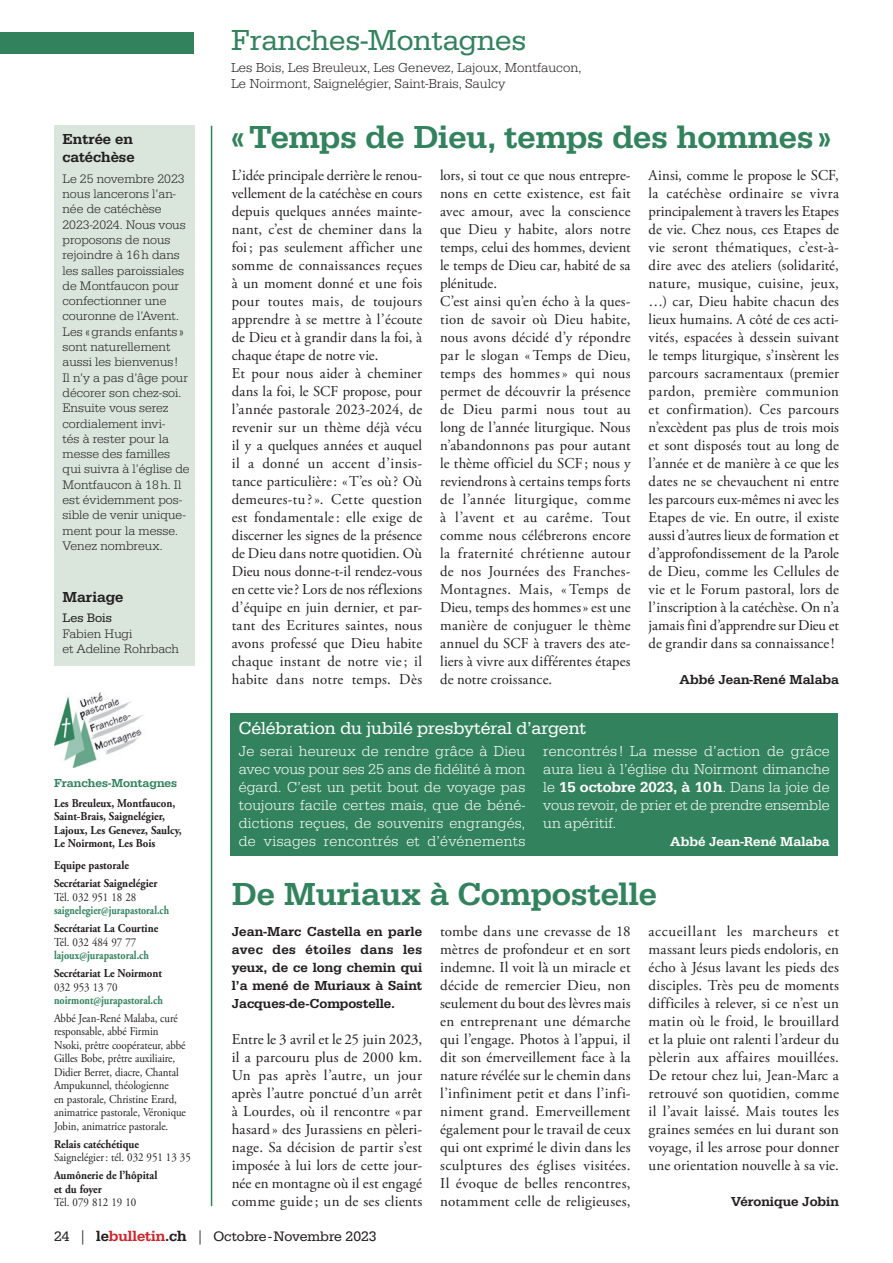
<style>
.page{position:relative;width:893px;height:1263px;background:#fff}
.page>*{position:absolute;margin:0;border:0;box-sizing:border-box;transform-origin:0 0}
.Titre{font:500 33px "Serifa";color:#32835d}
.t1{font:30px "Serifa";color:#32835d}
.Titre_encadré_aplat{font:18px "Serifa";color:#fff}
.Texte_base{font:15px/18px "Adobe Garamond Pro";letter-spacing:.005em;color:#231f20;text-align:justify}
.Texte_encadré_justifié{font:300 15px/18px "Serifa";color:#fff;text-align:justify}
.Titre_colonne{font:500 15px "Serifa";color:#231f20}
.t2{font:14.25px "Serifa";color:#231f20}
.Chapô{font:500 13.5px/18px "Serifa";color:#231f20;text-align:justify}
.t3{font:300 13.5px/16.2px "Serifa";color:#231f20}
.Signature{font:500 13.5px "Serifa";color:#231f20}
.Signature_encadré_aplat{font:500 13.5px "Serifa";color:#fff}
.Texte_colonne{font:300 12.75px/15.3px "Serifa";color:#231f20}
.Texte_colonne-2{font:12.75px "Serifa";color:#231f20}
.t4{font:12px/13.5px "Adobe Garamond Pro";letter-spacing:-.005em;color:#231f20;scale:.91 1}
.t5{font:700 12px/13.5px "Adobe Garamond Pro";color:#231f20;scale:.91 1}
.t6{font:700 12px "Adobe Garamond Pro";color:#32835d;scale:.84 1}
.t7{font:700 12px "Adobe Garamond Pro";color:#32835d;scale:.82 1}
.t8{font:500 12px "Serifa";color:#32835d}
.s1{font-weight:500}
.s2{font-family:"Adobe Garamond Pro"}
.s3{font-weight:500;font-size:15px}
.s4{font-weight:500;font-size:15px;color:#d1232a}
</style>
<div class="page">
<div style="left:0;top:33px;width:193px;height:21px;background:#32835d"></div>
<hr style="left:211px;top:126px;width:1px;height:1080px;background:#32835d">
<div style="left:54px;top:126px;width:140px;height:540px;background:#dae5dc"></div>
<img style="left:54px;top:692px;width:90px;height:75px">
<div style="left:230px;top:714px;width:608px;height:142px;background:#32835d"></div>
<h2 class="t1" style="left:231px;top:23px;width:296px">Franches-Montagnes</h2>
<p class="t3" style="left:231px;top:59px;width:352px">Les Bois, Les Breuleux, Les Genevez, Lajoux, Montfaucon,<br>Le Noirmont, Saignelégier, Saint-Brais, Saulcy</p>
<p class="Titre_colonne" style="left:63px;top:131px;width:72px">Entrée en</p>
<p class="Titre" style="left:231px;top:118px;width:602px">« Temps de Dieu, temps des hommes »</p>
<p class="Titre_colonne" style="left:63px;top:149px;width:74px">catéchèse</p>
<p class="Texte_colonne" style="left:63px;top:171px;width:129px">Le 25 novembre 2023 nous lancerons l’an&shy;née de catéchèse<br>2023-2024. Nous vous proposons de nous rejoindre à 16 h dans les salles paroissiales de Montfaucon pour confectionner une couronne de l’Avent.<br>Les « grands enfants » sont naturellement aussi les bienvenus !<br>Il n’y a pas d’âge pour décorer son chez-soi.<br>Ensuite vous serez cordialement invi-<br>tés à rester pour la messe des familles qui suivra à l’église de<br>Montfaucon à 18 h. Il est évidemment pos&shy;sible de venir unique&shy;ment pour la messe.<br>Venez nombreux.</p>
<p class="Texte_base" style="left:232px;top:167px;width:192px">L’idée principale derrière le renou&shy;vellement de la catéchèse en cours depuis quelques années mainte&shy;nant, c’est de cheminer dans la foi ; pas seulement afficher une somme de connaissances reçues à un moment donné et une fois pour toutes mais, de toujours apprendre à se mettre à l’écoute de Dieu et à grandir dans la foi, à chaque étape de notre vie.</p>
<p class="Texte_base" style="left:232px;top:365px;width:192px">Et pour nous aider à cheminer dans la foi, le SCF propose, pour l’année pastorale 2023-2024, de revenir sur un thème déjà vécu il y a quelques années et auquel il a donné un accent d’insis&shy;tance particulière: «T’es où? Où demeures-tu ?». Cette question est fondamentale: elle exige de discerner les signes de la présence de Dieu dans notre quotidien. Où Dieu nous donne-t-il rendez-vous en cette vie? Lors de nos réflexions d’équipe en juin dernier, et par&shy;tant des Ecritures saintes, nous avons professé que Dieu habite chaque instant de notre vie; il habite dans notre temps. Dès</p>
<p class="Texte_base" style="left:440px;top:167px;width:192px">lors, si tout ce que nous entrepre&shy;nons en cette existence, est fait avec amour, avec la conscience que Dieu y habite, alors notre temps, celui des hommes, devient le temps de Dieu car, habité de sa plénitude.</p>
<p class="Texte_base" style="left:440px;top:293px;width:192px">C’est ainsi qu’en écho à la ques&shy;tion de savoir où Dieu habite, nous avons décidé d’y répondre par le slogan «Temps de Dieu, temps des hommes» qui nous permet de découvrir la présence de Dieu parmi nous tout au long de l’année liturgique. Nous n’abandonnons pas pour autant le thème officiel du SCF; nous y reviendrons à certains temps forts de l’année liturgique, comme à l’avent et au carême. Tout comme nous célébrerons encore la fraternité chrétienne autour de nos Journées des Franches-Montagnes. Mais, « Temps de Dieu, temps des hommes» est une manière de conjuguer le thème annuel du SCF à travers des ate&shy;liers à vivre aux différentes étapes de notre croissance.</p>
<p class="Texte_base" style="left:649px;top:167px;width:192px">Ainsi, comme le propose le SCF, la catéchèse ordinaire se vivra principalement à travers les Etapes de vie. Chez nous, ces Etapes de vie seront thématiques, c’est-à&shy;dire avec des ateliers (solidarité, nature, musique, cuisine, jeux, …) car, Dieu habite chacun des lieux humains. A côté de ces acti&shy;vités, espacées à dessein suivant le temps liturgique, s’insèrent les parcours sacramentaux (premier pardon, première communion et confirmation). Ces parcours n’excèdent pas plus de trois mois et sont disposés tout au long de l’année et de manière à ce que les dates ne se chevauchent ni entre les parcours eux-mêmes ni avec les Etapes de vie. En outre, il existe aussi d’autres lieux de formation et d’approfondissement de la Parole de Dieu, comme les Cellules de vie et le Forum pastoral, lors de l’inscription à la catéchèse. On n’a jamais fini d’apprendre sur Dieu et de grandir dans sa connaissance!</p>
<p class="Signature" style="left:679px;top:672px;width:161px">Abbé Jean-René Malaba</p>
<p class="Titre_colonne" style="left:63px;top:588px;width:62px">Mariage</p>
<p class="Texte_colonne-2" style="left:63px;top:611px;width:51px">Les Bois</p>
<p class="Texte_colonne" style="left:63px;top:626px;width:118px">Fabien Hugi<br>et Adeline Rohrbach</p>
<p class="t8" style="left:54px;top:775px;width:125px">Franches-Montagnes</p>
<p class="t5" style="left:54px;top:796px;width:135px">Les Breuleux, Montfaucon,</p>
<p class="t5" style="left:54px;top:810px;width:123px">Saint-Brais, Saignelégier,</p>
<p class="t5" style="left:54px;top:823px;width:142px">Lajoux, Les Genevez, Saulcy,</p>
<p class="t5" style="left:54px;top:837px;width:113px">Le Noirmont, Les Bois</p>
<p class="t5" style="left:54px;top:859px;width:84px">Equipe pastorale</p>
<p class="t5" style="left:54px;top:877px;width:115px">Secrétariat Saignelégier</p>
<p class="t4" style="left:54px;top:890px;width:92px">Tél. 032 951 18 28</p>
<p class="t7" style="left:54px;top:903px;width:142px">saignelegier@jurapastoral.ch</p>
<p class="t5" style="left:54px;top:922px;width:116px">Secrétariat La Courtine</p>
<p class="t4" style="left:54px;top:935px;width:92px">Tél. 032 484 97 77</p>
<p class="t6" style="left:54px;top:948px;width:115px">lajoux@jurapastoral.ch</p>
<p class="t5" style="left:54px;top:967px;width:120px">Secrétariat Le Noirmont</p>
<p class="t4" style="left:54px;top:980px;width:71px">032 953 13 70</p>
<p class="t6" style="left:54px;top:993px;width:131px">noirmont@jurapastoral.ch</p>
<p class="t4" style="left:54px;top:1012px;width:146px">Abbé Jean-René Malaba, curé responsable, abbé Firmin<br>Nsoki, prêtre coopérateur, abbé<br>Gilles Bobe, prêtre auxiliaire,<br>Didier Berret, diacre, Chantal<br>Ampukunnel, théologienne<br>en pastorale, Christine Erard, animatrice pastorale, Véronique<br>Jobin, animatrice pastorale.</p>
<p class="t5" style="left:54px;top:1137px;width:95px">Relais catéchétique</p>
<p class="t4" style="left:54px;top:1151px;width:152px">Saignelégier: tél. 032 951 13 35</p>
<p class="t5" style="left:54px;top:1169px;width:115px">Aumônerie de l’hôpital et du foyer</p>
<p class="t4" style="left:54px;top:1196px;width:92px">Tél. 079 812 19 10</p>
<p class="Titre_encadré_aplat" style="left:239px;top:718px;width:349px">Célébration du jubilé presbytéral d’argent</p>
<p class="Texte_encadré_justifié" style="left:239px;top:743px;width:288px">Je serai heureux de rendre grâce à Dieu avec vous pour ses 25 ans de fidélité à mon égard. C’est un petit bout de voyage pas toujours facile certes mais, que de béné&shy;dictions reçues, de souvenirs engrangés, de visages rencontrés et d’événements</p>
<p class="Texte_encadré_justifié" style="left:543px;top:743px;width:288px">rencontrés ! La messe d’action de grâce aura lieu à l’église du Noirmont dimanche le <span class="s1">15 octobre 2023, à 10 h</span>. Dans la joie de vous revoir, de prier et de prendre ensemble un apéritif.</p>
<p class="Signature_encadré_aplat" style="left:670px;top:834px;width:161px">Abbé Jean-René Malaba</p>
<p class="Titre" style="left:232px;top:874px;width:427px">De Muriaux à Compostelle</p>
<p class="Chapô" style="left:232px;top:922px;width:192px">Jean-Marc Castella en parle avec des étoiles dans les yeux, de ce long chemin qui l’a mené de Muriaux à Saint Jacques-de-Compostelle.</p>
<p class="Texte_base" style="left:232px;top:1031px;width:192px">Entre le 3 avril et le 25 juin 2023, il a parcouru plus de 2000 km.<br>Un pas après l’autre, un jour après l’autre ponctué d’un arrêt à Lourdes, où il rencontre « par hasard» des Jurassiens en pèleri&shy;nage. Sa décision de partir s’est imposée à lui lors de cette jour&shy;née en montagne où il est engagé comme guide; un de ses clients</p>
<p class="Texte_base" style="left:440px;top:923px;width:192px">tombe dans une crevasse de 18 mètres de profondeur et en sort indemne. Il voit là un miracle et décide de remercier Dieu, non seulement du bout des lèvres mais en entreprenant une démarche qui l’engage. Photos à l’appui, il dit son émerveillement face à la nature révélée sur le chemin dans l’infiniment petit et dans l’infi&shy;niment grand. Emerveillement également pour le travail de ceux qui ont exprimé le divin dans les sculptures des églises visitées.<br>Il évoque de belles rencontres, notamment celle de religieuses,</p>
<p class="Texte_base" style="left:649px;top:923px;width:192px">accueillant les marcheurs et massant leurs pieds endoloris, en écho à Jésus lavant les pieds des disciples. Très peu de moments difficiles à relever, si ce n’est un matin où le froid, le brouillard et la pluie ont ralenti l’ardeur du pèlerin aux affaires mouillées.<br>De retour chez lui, Jean-Marc a retrouvé son quotidien, comme il l’avait laissé. Mais toutes les graines semées en lui durant son voyage, il les arrose pour donner une orientation nouvelle à sa vie.</p>
<p class="Signature" style="left:731px;top:1194px;width:109px">Véronique Jobin</p>
<p class="t2" style="left:54px;top:1228px;width:324px">24 <span class="s2">|</span> <span class="s3">le</span><span class="s4">bulletin</span><span class="s3">.ch</span> <span class="s2">|</span> Octobre - Novembre 2023</p>
</div>
